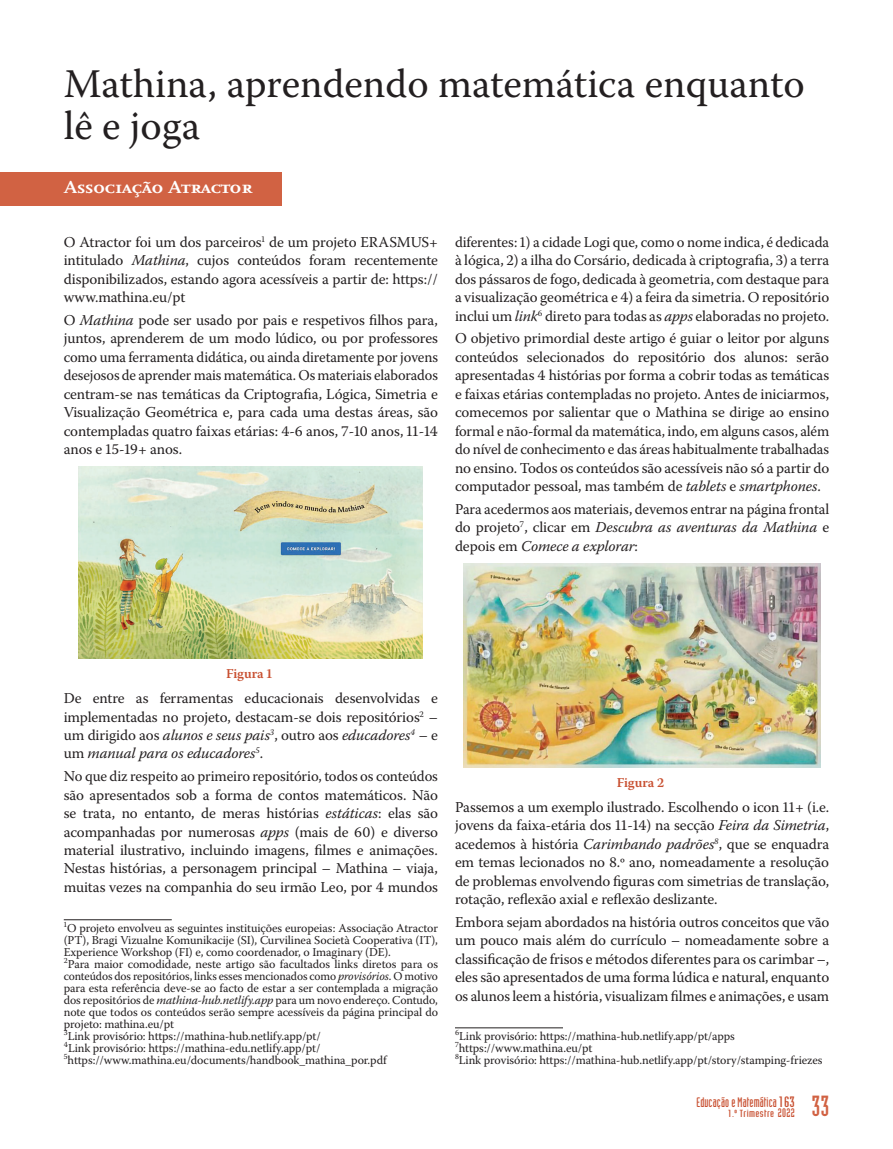
<style>
.page{position:relative;width:893px;height:1149px;background:#fff}
.page>*{position:absolute;margin:0;border:0;box-sizing:border-box;transform-origin:0 0}
.ARTIGO_TÍTULO{font:40.5px/42px "Warnock Pro";color:#231f20}
.t1{font:28.5px "Industria LT Std Solid";color:#d16243;scale:1.05 1}
.AUTOR_ARTIGO_-_IMPAR{font:700 17.85px "Scala Caps";color:#fff;scale:1.12 1}
.TEXTO_PRINCIPAL{font:15px/18.5px "Warnock Pro";letter-spacing:-.01em;color:#231f20;text-align:justify}
.t2{font:13.5px "Industria LT Std Solid";letter-spacing:.01em;color:#c85031}
.t3{font:600 13.5px "Warnock Pro";letter-spacing:-.005em;color:#c85031}
.NOTA_de_RODAPE{font:12px/12px "Warnock Pro";letter-spacing:-.01em;color:#231f20;text-align:justify}
.t4{font:10.2px "Industria LT Std Solid";letter-spacing:.03em;color:#c85031;scale:1.33 1}
.s1{font-style:italic}
.s2{font-size:14.7px}
.s3{font-size:12.15px}
</style>
<div class="page">
<img style="left:79px;top:466px;width:344px;height:192px">
<hr style="left:64px;top:919px;width:108px;height:1px;background:#231f20">
<img style="left:463px;top:563px;width:358px;height:203px">
<hr style="left:455px;top:1027px;width:108px;height:1px;background:#231f20">
<div style="left:0;top:172px;width:282px;height:33px;background:#d16243"></div>
<p class="ARTIGO_TÍTULO" style="left:64px;top:62px;width:742px">Mathina, aprendendo matemática enquanto lê e joga</p>
<p class="AUTOR_ARTIGO_-_IMPAR" style="left:64px;top:177px;width:170px">Associação Atractor</p>
<p class="TEXTO_PRINCIPAL" style="left:64px;top:232px;width:376px">O Atractor foi um dos parceiros<sup>1</sup> de um projeto ERASMUS+ intitulado <span class="s1">Mathina</span>, cujos conteúdos foram recentemente disponibilizados, estando agora acessíveis a partir de: https:// www.mathina.eu/pt</p>
<p class="TEXTO_PRINCIPAL" style="left:64px;top:310px;width:376px">O <span class="s1">Mathina</span> pode ser usado por pais e respetivos filhos para, juntos, aprenderem de um modo lúdico, ou por professores como uma ferramenta didática, ou ainda diretamente por jovens desejosos de aprender mais matemática. Os materiais elaborados centram-se nas temáticas da Criptografia, Lógica, Simetria e Visualização Geométrica e, para cada uma destas áreas, são contempladas quatro faixas etárias: 4-6 anos, 7-10 anos, 11-14 anos e 15-19+ anos.</p>
<p class="TEXTO_PRINCIPAL" style="left:455px;top:232px;width:376px">diferentes: 1) a cidade Logi que, como o nome indica, é dedicada à lógica, 2) a ilha do Corsário, dedicada à criptografia, 3) a terra dos pássaros de fogo, dedicada à geometria, com destaque para a visualização geométrica e 4) a feira da simetria. O repositório inclui um <span class="s1">link</span><sup>6</sup> direto para todas as <span class="s1">apps</span> elaboradas no projeto.</p>
<p class="TEXTO_PRINCIPAL" style="left:455px;top:329px;width:376px">O objetivo primordial deste artigo é guiar o leitor por alguns conteúdos selecionados do repositório dos alunos: serão apresentadas 4 histórias por forma a cobrir todas as temáticas e faixas etárias contempladas no projeto. Antes de iniciarmos, comecemos por salientar que o Mathina se dirige ao ensino formal e não-formal da matemática, indo, em alguns casos, além do nível de conhecimento e das áreas habitualmente trabalhadas no ensino. Todos os conteúdos são acessíveis não só a partir do computador pessoal, mas também de <span class="s1">tablets</span> e <span class="s1">smartphones</span>.</p>
<p class="TEXTO_PRINCIPAL" style="left:455px;top:499px;width:376px">Para acedermos aos materiais, devemos entrar na página frontal do projeto<sup>7</sup>, clicar em <span class="s1">Descubra as aventuras da Mathina</span> e depois em <span class="s1">Comece a explorar</span>:</p>
<p class="t3" style="left:226px;top:665px;width:48px">Figura 1</p>
<p class="TEXTO_PRINCIPAL" style="left:64px;top:688px;width:376px">De entre as ferramentas educacionais desenvolvidas e implementadas no projeto, destacam-se dois repositórios<sup>2</sup> – um dirigido aos <span class="s1">alunos e seus pais</span><sup>3</sup>, outro aos <span class="s1">educadores</span><sup>4</sup> – e um <span class="s1">manual para os educadores</span><sup>5</sup>.</p>
<p class="TEXTO_PRINCIPAL" style="left:64px;top:766px;width:376px">No que diz respeito ao primeiro repositório, todos os conteúdos são apresentados sob a forma de contos matemáticos. Não se trata, no entanto, de meras histórias <span class="s1">estáticas</span>: elas são acompanhadas por numerosas <span class="s1">apps</span> (mais de 60) e diverso material ilustrativo, incluindo imagens, filmes e animações.<br>Nestas histórias, a personagem principal – Mathina – viaja, muitas vezes na companhia do seu irmão Leo, por 4 mundos</p>
<p class="NOTA_de_RODAPE" style="left:64px;top:921px;width:376px"><sup>1</sup>O projeto envolveu as seguintes instituições europeias: Associação Atractor (PT), Bragi Vizualne Komunikacije (SI), Curvilinea Società Cooperativa (IT), Experience Workshop (FI) e, como coordenador, o Imaginary (DE).</p>
<p class="NOTA_de_RODAPE" style="left:64px;top:957px;width:376px"><sup>2</sup>Para maior comodidade, neste artigo são facultados links diretos para os conteúdos dos repositórios, links esses mencionados como <span class="s1">provisórios</span>. O motivo para esta referência deve-se ao facto de estar a ser contemplada a migração dos repositórios de <span class="s1">mathina-hub.netlify.app</span> para um novo endereço. Contudo, note que todos os conteúdos serão sempre acessíveis da página principal do projeto: mathina.eu/pt</p>
<p class="NOTA_de_RODAPE" style="left:64px;top:1029px;width:259px"><sup>3</sup>Link provisório: https://mathina-hub.netlify.app/pt/</p>
<p class="NOTA_de_RODAPE" style="left:64px;top:1041px;width:258px"><sup>4</sup>Link provisório: https://mathina-edu.netlify.app/pt/</p>
<p class="NOTA_de_RODAPE" style="left:64px;top:1053px;width:324px"><sup>5</sup>https://www.mathina.eu/documents/handbook_mathina_por.pdf</p>
<p class="t3" style="left:617px;top:774px;width:49px">Figura 2</p>
<p class="TEXTO_PRINCIPAL" style="left:455px;top:797px;width:376px">Passemos a um exemplo ilustrado. Escolhendo o icon 11+ (i.e. jovens da faixa-etária dos 11-14) na secção <span class="s1">Feira da Simetria</span>, acedemos à história <span class="s1">Carimbando padrões</span><sup>8</sup>, que se enquadra em temas lecionados no 8.º ano, nomeadamente a resolução de problemas envolvendo figuras com simetrias de translação, rotação, reflexão axial e reflexão deslizante.</p>
<p class="TEXTO_PRINCIPAL" style="left:455px;top:912px;width:376px">Embora sejam abordados na história outros conceitos que vão um pouco mais além do currículo – nomeadamente sobre a classificação de frisos e métodos diferentes para os carimbar –, eles são apresentados de uma forma lúdica e natural, enquanto os alunos leem a história, visualizam filmes e animações, e usam</p>
<p class="NOTA_de_RODAPE" style="left:455px;top:1029px;width:281px"><sup>6</sup>Link provisório: https://mathina-hub.netlify.app/pt/apps</p>
<p class="NOTA_de_RODAPE" style="left:455px;top:1041px;width:139px"><sup>7</sup>https://www.mathina.eu/pt</p>
<p class="NOTA_de_RODAPE" style="left:455px;top:1053px;width:369px"><sup>8</sup>Link provisório: https://mathina-hub.netlify.app/pt/story/stamping-friezes</p>
<p class="t2" style="left:696px;top:1093px;width:100px">Educação e Matemática<span class="s2">163</span></p>
<p class="t4" style="left:728px;top:1107px;width:52px">1.º Trimestre <span class="s3">2022</span></p>
<h2 class="t1" style="left:811px;top:1090px;width:18px">33</h2>
</div>
